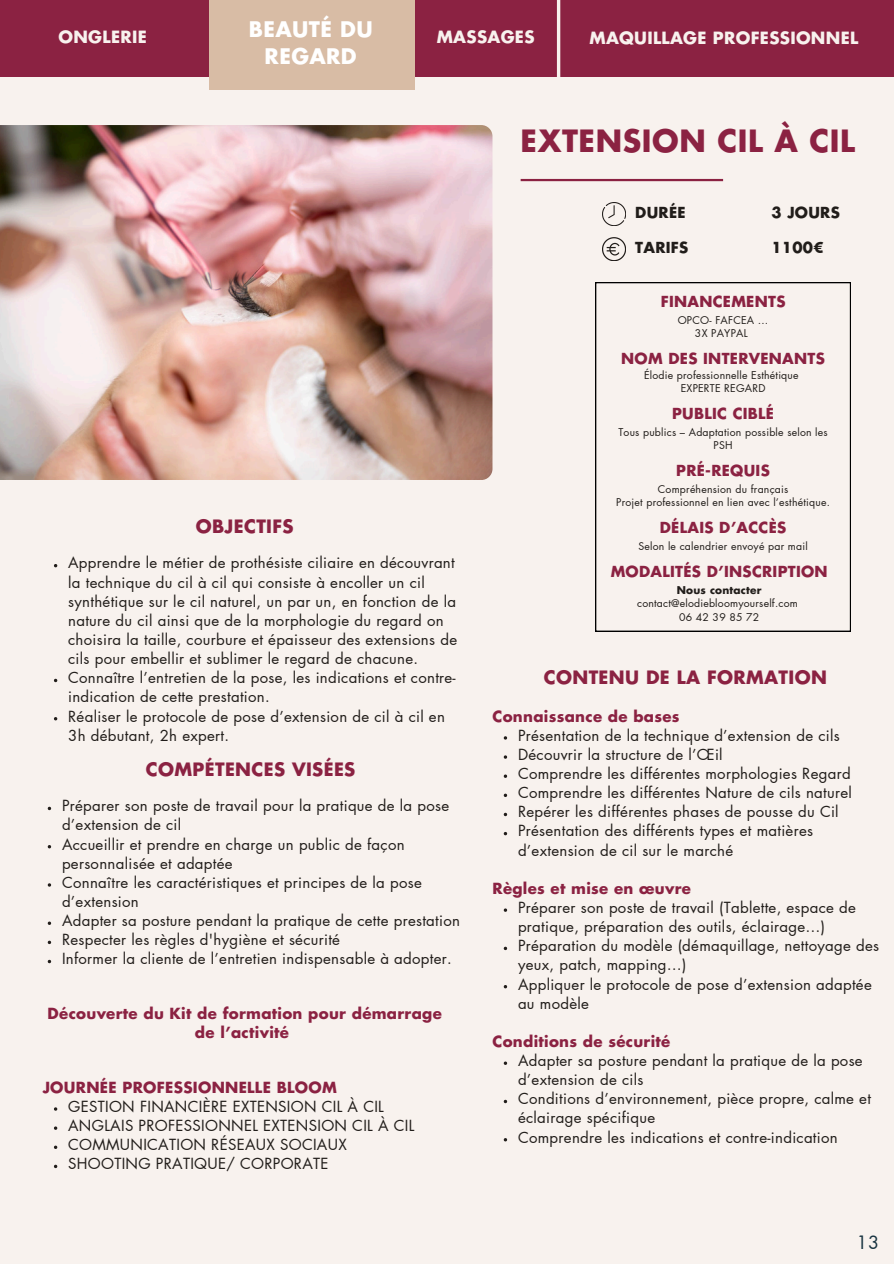
<style>
.page{position:relative;width:894px;height:1264px;background:#fff}
.page>*{position:absolute;margin:0;border:0;box-sizing:border-box;transform-origin:0 0}
.t1{font:700 30px "Futura LT Pro";letter-spacing:.02em;color:#8b2242}
.t2{font:700 21px "Futura LT Pro";letter-spacing:.02em;color:#fff}
.t3{font:700 18px "Futura LT Pro";letter-spacing:.02em;color:#8b2242}
.t4{font:18px "Futura LT Pro";color:#193441}
.t5{font:700 16.5px "Futura LT Pro";letter-spacing:.02em;color:#f8f2ee}
.t6{font:15px/19.2px "Futura LT Pro";letter-spacing:.02em;color:#211d1a}
.t7{font:700 15px/19.2px "Futura LT Pro";letter-spacing:.02em;color:#8b2242;text-align:center}
.t8{font:700 14.85px "Futura LT Pro";letter-spacing:.02em;color:#8b2242}
.t9{font:700 14.85px "Futura LT Pro";letter-spacing:.02em;color:#211d1a}
.t10{font:10.5px/13.2px "Futura LT Pro";letter-spacing:.02em;color:#211d1a;text-align:center}
.t11{font:700 10.5px "Futura LT Pro";letter-spacing:.02em;color:#211d1a}
</style>
<div class="page">
<div style="left:0;top:0;width:893px;height:1263px;background:#f8f2ee"></div>
<div style="left:0;top:0;width:893px;height:76px;background:#8b2242"></div>
<div style="left:210px;top:0;width:205px;height:89px;background:#d8bca5"></div>
<hr style="left:520px;top:179px;width:202px;height:2px;background:#8b2242">
<svg style="left:602px;top:202px;width:23px;height:24px"></svg>
<svg style="left:602px;top:237px;width:23px;height:24px"></svg>
<svg style="left:595px;top:282px;width:255px;height:349px"></svg>
<img style="left:0;top:125px;width:492px;height:354px">
<svg style="left:503px;top:774px;width:4px;height:4px"></svg>
<svg style="left:503px;top:793px;width:4px;height:4px"></svg>
<svg style="left:503px;top:946px;width:4px;height:4px"></svg>
<svg style="left:556px;top:0;width:4px;height:77px"></svg>
<h3 class="t5" style="left:58px;top:30px;width:90px">ONGLERIE</h3>
<p class="t2" style="left:249px;top:19px;width:125px">BEAUTÉ DU</p>
<p class="t2" style="left:264px;top:46px;width:94px">REGARD</p>
<p class="t5" style="left:436px;top:30px;width:99px">MASSAGES</p>
<p class="t5" style="left:589px;top:30px;width:270px">MAQUILLAGE PROFESSIONNEL</p>
<h3 class="t1" style="left:520px;top:127px;width:336px">EXTENSION CIL À CIL</h3>
<h2 class="t9" style="left:635px;top:206px;width:52px">DURÉE</h2>
<p class="t9" style="left:771px;top:206px;width:70px">3 JOURS</p>
<h3 class="t9" style="left:635px;top:241px;width:55px">TARIFS</h3>
<p class="t9" style="left:771px;top:241px;width:54px">1100€</p>
<h4 class="t3" style="left:196px;top:518px;width:99px">OBJECTIFS</h4>
<h4 class="t6" style="left:68px;top:554px;width:390px">Apprendre le métier de prothésiste ciliaire en découvrant la technique du cil à cil qui consiste à encoller un cil synthétique sur le cil naturel, un par un, en fonction de la nature du cil ainsi que de la morphologie du regard on choisira la taille, courbure et épaisseur des extensions de cils pour embellir et sublimer le regard de chacune.</h4>
<p class="t6" style="left:68px;top:668px;width:389px">Connaître l’entretien de la pose, les indications et contre&shy;indication de cette prestation.</p>
<h4 class="t6" style="left:68px;top:707px;width:378px">Réaliser le protocole de pose d’extension de cil à cil en<br>3h débutant, 2h expert.</h4>
<h5 class="t3" style="left:146px;top:760px;width:211px">COMPÉTENCES VISÉES</h5>
<h4 class="t6" style="left:62px;top:796px;width:388px">Préparer son poste de travail pour la pratique de la pose d’extension de cil</h4>
<p class="t6" style="left:62px;top:835px;width:344px">Accueillir et prendre en charge un public de façon personnalisée et adaptée</p>
<p class="t6" style="left:62px;top:873px;width:361px">Connaître les caractéristiques et principes de la pose d’extension</p>
<h4 class="t6" style="left:62px;top:911px;width:399px">Adapter sa posture pendant la pratique de cette prestation</h4>
<p class="t6" style="left:62px;top:930px;width:279px">Respecter les règles d'hygiène et sécurité</p>
<p class="t6" style="left:62px;top:949px;width:391px">Informer la cliente de l’entretien indispensable à adopter.</p>
<p class="t7" style="left:48px;top:1004px;width:395px">Découverte du Kit de formation pour démarrage de l’activité</p>
<p class="t7" style="left:43px;top:1078px;width:295px">JOURNÉE PROFESSIONNELLE BLOOM</p>
<h4 class="t6" style="left:68px;top:1097px;width:317px">GESTION FINANCIÈRE EXTENSION CIL À CIL</h4>
<p class="t6" style="left:68px;top:1116px;width:347px">ANGLAIS PROFESSIONNEL EXTENSION CIL À CIL</p>
<p class="t6" style="left:68px;top:1135px;width:280px">COMMUNICATION RÉSEAUX SOCIAUX</p>
<h4 class="t6" style="left:68px;top:1154px;width:262px">SHOOTING PRATIQUE/ CORPORATE</h4>
<p class="t8" style="left:660px;top:295px;width:126px">FINANCEMENTS</p>
<p class="t10" style="left:677px;top:314px;width:92px">OPCO- FAFCEA …</p>
<h3 class="t10" style="left:694px;top:327px;width:54px">3X PAYPAL</h3>
<p class="t8" style="left:621px;top:351px;width:205px">NOM DES INTERVENANTS</p>
<p class="t10" style="left:644px;top:369px;width:156px">Élodie professionnelle Esthétique</p>
<p class="t10" style="left:680px;top:382px;width:86px">EXPERTE REGARD</p>
<p class="t8" style="left:672px;top:407px;width:103px">PUBLIC CIBLÉ</p>
<p class="t10" style="left:618px;top:426px;width:211px">Tous publics – Adaptation possible selon les<br>PSH</p>
<p class="t8" style="left:676px;top:464px;width:95px">PRÉ-REQUIS</p>
<h5 class="t10" style="left:657px;top:483px;width:132px">Compréhension du français</h5>
<h4 class="t10" style="left:616px;top:496px;width:215px">Projet professionnel en lien avec l’esthétique.</h4>
<p class="t8" style="left:659px;top:520px;width:128px">DÉLAIS D’ACCÈS</p>
<p class="t10" style="left:638px;top:539px;width:171px">Selon le calendrier envoyé par mail</p>
<p class="t8" style="left:610px;top:564px;width:218px">MODALITÉS D’INSCRIPTION</p>
<p class="t11" style="left:676px;top:585px;width:86px">Nous contacter</p>
<h1 class="t10" style="left:637px;top:597px;width:162px">contact@elodiebloomyourself.com</h1>
<p class="t10" style="left:678px;top:610px;width:82px">06 42 39 85 72</p>
<h4 class="t3" style="left:543px;top:669px;width:284px">CONTENU DE LA FORMATION</h4>
<p class="t7" style="left:492px;top:707px;width:188px">Connaissance de bases</p>
<h4 class="t6" style="left:518px;top:726px;width:323px">Présentation de la technique d’extension de cils</h4>
<p class="t6" style="left:518px;top:745px;width:206px">Découvrir la structure de l’Œil</p>
<p class="t6" style="left:518px;top:764px;width:334px">Comprendre les différentes morphologies Regard</p>
<p class="t6" style="left:518px;top:783px;width:335px">Comprendre les différentes Nature de cils naturel</p>
<h3 class="t6" style="left:518px;top:802px;width:322px">Repérer les différentes phases de pousse du Cil</h3>
<p class="t6" style="left:518px;top:822px;width:296px">Présentation des différents types et matières d’extension de cil sur le marché</p>
<p class="t7" style="left:492px;top:879px;width:200px">Règles et mise en œuvre</p>
<p class="t6" style="left:518px;top:898px;width:339px">Préparer son poste de travail (Tablette, espace de pratique, préparation des outils, éclairage…)</p>
<p class="t6" style="left:518px;top:936px;width:362px">Préparation du modèle (démaquillage, nettoyage des yeux, patch, mapping…)</p>
<p class="t6" style="left:518px;top:975px;width:355px">Appliquer le protocole de pose d’extension adaptée au modèle</p>
<p class="t7" style="left:492px;top:1032px;width:179px">Conditions de sécurité</p>
<p class="t6" style="left:518px;top:1051px;width:346px">Adapter sa posture pendant la pratique de la pose d’extension de cils</p>
<p class="t6" style="left:518px;top:1089px;width:354px">Conditions d’environnement, pièce propre, calme et éclairage spécifique</p>
<p class="t6" style="left:518px;top:1128px;width:321px">Comprendre les indications et contre-indication</p>
<p class="t4" style="left:856px;top:1234px;width:24px">13</p>
</div>
